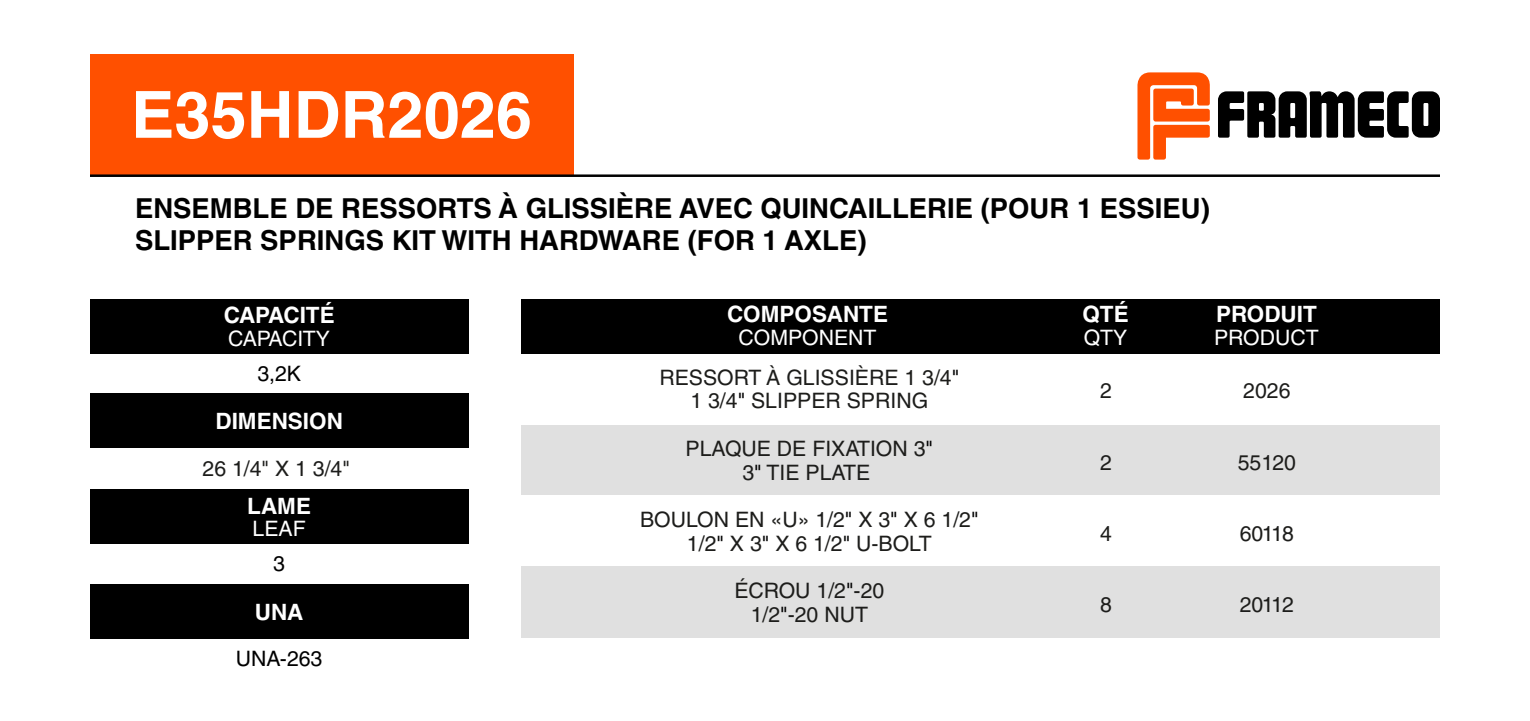
<style>
.page{position:relative;width:1530px;height:721px;background:#fff}
.page>*{position:absolute;margin:0;border:0;box-sizing:border-box;transform-origin:0 0}
.t1{font:700 65px "Helvetica LT Std";color:#fff}
.t2{font:700 27.5px/32.5px "Helvetica LT Std";color:#000}
.t3{font:700 22.5px "Helvetica LT Std";color:#fff}
.t4{font:21.25px/23.8px "Helvetica LT Std";color:#1d1d1b;text-align:center}
.t5{font:21.25px "Helvetica LT Std";color:#fff}
.t6{font:21.25px "Helvetica LT Std";color:#000}
.t7{font:21.25px "Helvetica LT Std";letter-spacing:-.02em;color:#fff}
.s1{color:#000}
</style>
<div class="page">
<div style="left:521px;top:424px;width:919px;height:71px;background:#e0e0e0"></div>
<div style="left:521px;top:567px;width:919px;height:71px;background:#e0e0e0"></div>
<svg style="left:1218px;top:91px;width:222px;height:47px"></svg>
<svg style="left:1137px;top:72px;width:73px;height:88px"></svg>
<div style="left:90px;top:54px;width:483px;height:122px;background:#ff5000"></div>
<hr style="left:90px;top:174px;width:1350px;height:3px;background:#000">
<div style="left:521px;top:299px;width:919px;height:54px;background:#000"></div>
<div style="left:90px;top:299px;width:378px;height:54px;background:#000"></div>
<div style="left:90px;top:394px;width:378px;height:54px;background:#000"></div>
<div style="left:90px;top:489px;width:378px;height:54px;background:#000"></div>
<div style="left:90px;top:584px;width:378px;height:54px;background:#000"></div>
<h1 class="t1" style="left:131px;top:75px;width:402px">E35HDR2026</h1>
<p class="t2" style="left:135px;top:192px;width:1076px">ENSEMBLE DE RESSORTS À GLISSIÈRE AVEC QUINCAILLERIE (POUR 1 ESSIEU)<br>SLIPPER SPRINGS KIT WITH HARDWARE (FOR 1 AXLE)</p>
<p class="t3" style="left:224px;top:302px;width:112px">CAPACITÉ</p>
<p class="t7" style="left:228px;top:326px;width:103px">CAPACITY</p>
<p class="t6" style="left:257px;top:362px;width:45px">3,2K</p>
<p class="t3" style="left:215px;top:408px;width:129px">DIMENSION</p>
<p class="t4" style="left:203px;top:457px;width:149px">26 1/4" X 1 3/4"</p>
<p class="t3" style="left:247px;top:492px;width:65px">LAME</p>
<p class="t5" style="left:253px;top:516px;width:55px">LEAF</p>
<p class="t6" style="left:273px;top:551px;width:13px">3</p>
<p class="t3" style="left:255px;top:598px;width:50px">UNA</p>
<p class="t6" style="left:236px;top:646px;width:88px">UNA-263</p>
<p class="t3" style="left:727px;top:301px;width:163px">COMPOSANTE</p>
<p class="t3" style="left:1082px;top:301px;width:48px">QTÉ</p>
<p class="t3" style="left:1216px;top:301px;width:102px">PRODUIT</p>
<p class="t5" style="left:738px;top:325px;width:140px">COMPONENT</p>
<p class="t5" style="left:1084px;top:325px;width:45px">QTY</p>
<p class="t5" style="left:1214px;top:325px;width:106px">PRODUCT</p>
<p class="t4" style="left:659px;top:365px;width:301px">RESSORT À GLISSIÈRE 1 3/4<span class="s1">"<br></span>1 3/4<span class="s1">"</span> SLIPPER SPRING</p>
<p class="t4" style="left:686px;top:437px;width:249px">PLAQUE DE FIXATION 3<span class="s1">"<br></span>3<span class="s1">"</span> TIE PLATE</p>
<p class="t4" style="left:640px;top:508px;width:340px">BOULON EN «U» 1/2<span class="s1">"</span> X 3<span class="s1">"</span> X 6 1/2<span class="s1">"<br></span>1/2<span class="s1">"</span> X 3<span class="s1">"</span> X 6 1/2<span class="s1">"</span> U-BOLT</p>
<p class="t4" style="left:734px;top:579px;width:152px">ÉCROU 1/2<span class="s1">"</span>-20<br>1/2<span class="s1">"</span>-20 NUT</p>
<p class="t4" style="left:1100px;top:379px;width:13px">2</p>
<p class="t4" style="left:1243px;top:379px;width:49px">2026</p>
<p class="t4" style="left:1100px;top:450px;width:13px">2</p>
<p class="t4" style="left:1238px;top:450px;width:60px">55120</p>
<p class="t4" style="left:1100px;top:522px;width:13px">4</p>
<p class="t4" style="left:1240px;top:522px;width:56px">60118</p>
<p class="t4" style="left:1100px;top:593px;width:13px">8</p>
<p class="t4" style="left:1240px;top:593px;width:56px">20112</p>
</div>
